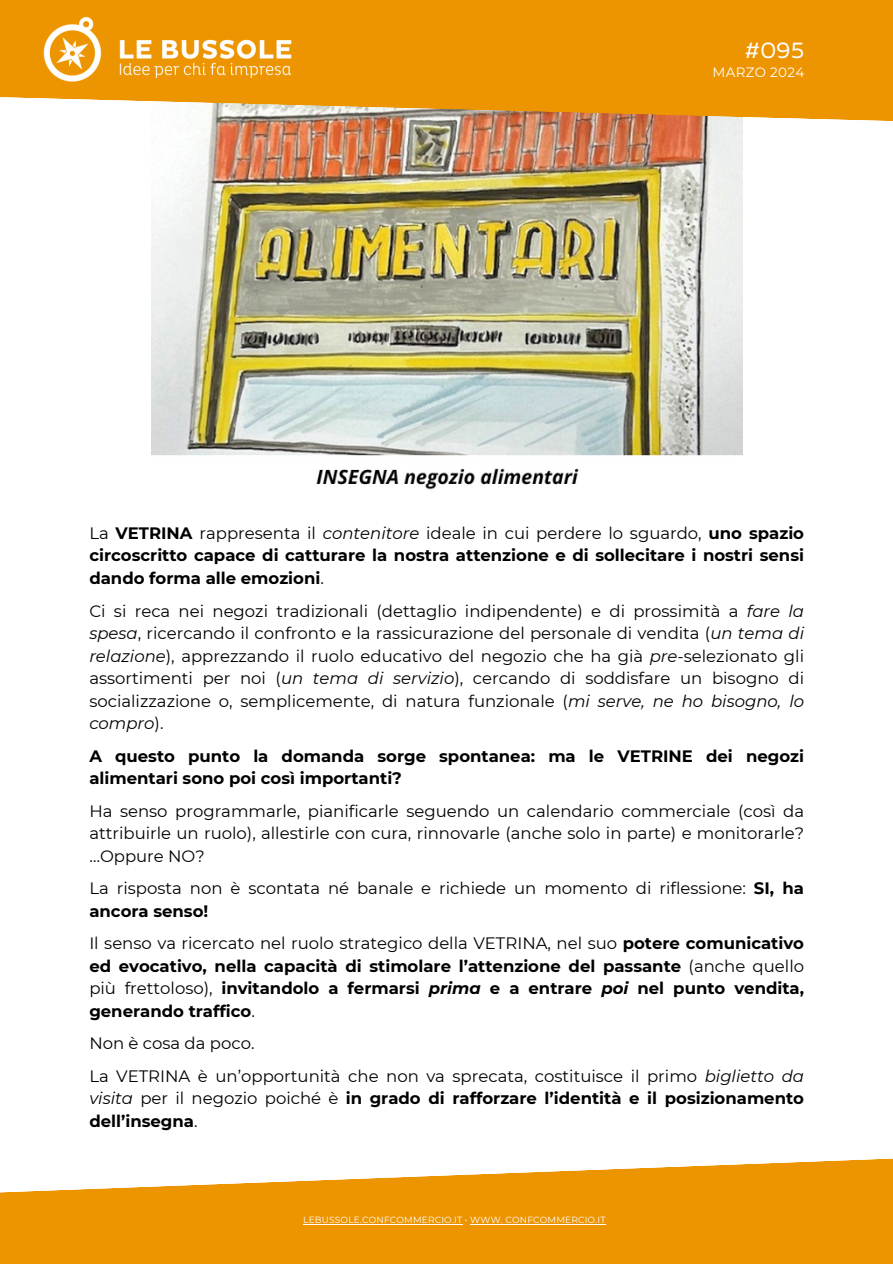
<style>
.page{position:relative;width:893px;height:1264px;background:#fff}
.page>*{position:absolute;margin:0;border:0;box-sizing:border-box;transform-origin:0 0}
.t1{font:22.5px "Muller";color:#fff}
.t2{font:16.5px/22.5px "Montserrat";color:#000;text-align:justify}
.t3{font:700 16.5px/22.5px "Montserrat";color:#000;text-align:justify}
.t4{font:13.5px "Montserrat";letter-spacing:.02em;color:#fff}
.t5{font:9px "Montserrat";letter-spacing:.02em;color:#fff}
.s1{font-weight:400}
.s2{font-weight:400;font-style:italic}
.s3{font-style:italic}
.s4{font-weight:700}
</style>
<div class="page">
<svg style="left:0;top:1158px;width:892px;height:105px;fill:#ed9500"></svg>
<hr style="left:303px;top:1223px;width:159px;height:1px;background:#fff">
<hr style="left:470px;top:1223px;width:135px;height:1px;background:#fff">
<img style="left:151px;top:126px;width:591px;height:364px">
<svg style="left:0;top:0;width:892px;height:126px;background:#e99d20"></svg>
<img style="left:30px;top:3px;width:279px;height:93px">
<p class="t1" style="left:745px;top:41px;width:60px">#095</p>
<p class="t4" style="left:712px;top:64px;width:93px">MARZO 2024</p>
<h2 class="t3" style="left:89px;top:522px;width:716px"><span class="s1">La</span> VETRINA <span class="s1">rappresenta il</span> <span class="s2">contenitore</span> <span class="s1">ideale in cui perdere lo sguardo,</span> uno spazio circoscritto capace di catturare la nostra attenzione e di sollecitare i nostri sensi dando forma alle emozioni<span class="s1">.</span></h2>
<h1 class="t2" style="left:89px;top:599px;width:716px">Ci si reca nei negozi tradizionali (dettaglio indipendente) e di prossimità a <span class="s3">fare la spesa</span>, ricercando il confronto e la rassicurazione del personale di vendita (<span class="s3">un tema di relazione</span>), apprezzando il ruolo educativo del negozio che ha già <span class="s3">pre</span>-selezionato gli assortimenti per noi (<span class="s3">un tema di servizio</span>), cercando di soddisfare un bisogno di socializzazione o, semplicemente, di natura funzionale (<span class="s3">mi serve, ne ho bisogno, lo compro</span>).</h1>
<h2 class="t3" style="left:89px;top:744px;width:716px">A questo punto la domanda sorge spontanea: ma le VETRINE dei negozi alimentari sono poi così importanti?</h2>
<h2 class="t2" style="left:89px;top:799px;width:716px">Ha senso programmarle, pianificarle seguendo un calendario commerciale (così da attribuirle un ruolo), allestirle con cura, rinnovarle (anche solo in parte) e monitorarle? …Oppure NO?</h2>
<h2 class="t2" style="left:89px;top:877px;width:716px">La risposta non è scontata né banale e richiede un momento di riflessione: <span class="s4">SI, ha ancora senso!</span></h2>
<h2 class="t3" style="left:89px;top:932px;width:716px"><span class="s1">Il senso va ricercato nel ruolo strategico della VETRINA, nel suo</span> potere comunicativo ed evocativo, nella capacità di stimolare l’attenzione del passante <span class="s1">(anche quello più frettoloso),</span> invitandolo a fermarsi <span class="s3">prima</span> e a entrare <span class="s3">poi</span> nel punto vendita, generando traffico<span class="s1">.</span></h2>
<h2 class="t2" style="left:89px;top:1032px;width:167px">Non è cosa da poco.</h2>
<p class="t2" style="left:89px;top:1064px;width:716px">La VETRINA è un’opportunità che non va sprecata, costituisce il primo <span class="s3">biglietto da visita</span> per il negozio poiché è <span class="s4">in grado di rafforzare l’identità e il posizionamento dell’insegna</span>.</p>
<h3 class="t5" style="left:303px;top:1214px;width:304px">LEBUSSOLE.CONFCOMMERCIO.IT • WWW. CONFCOMMERCIO.IT</h3>
</div>
